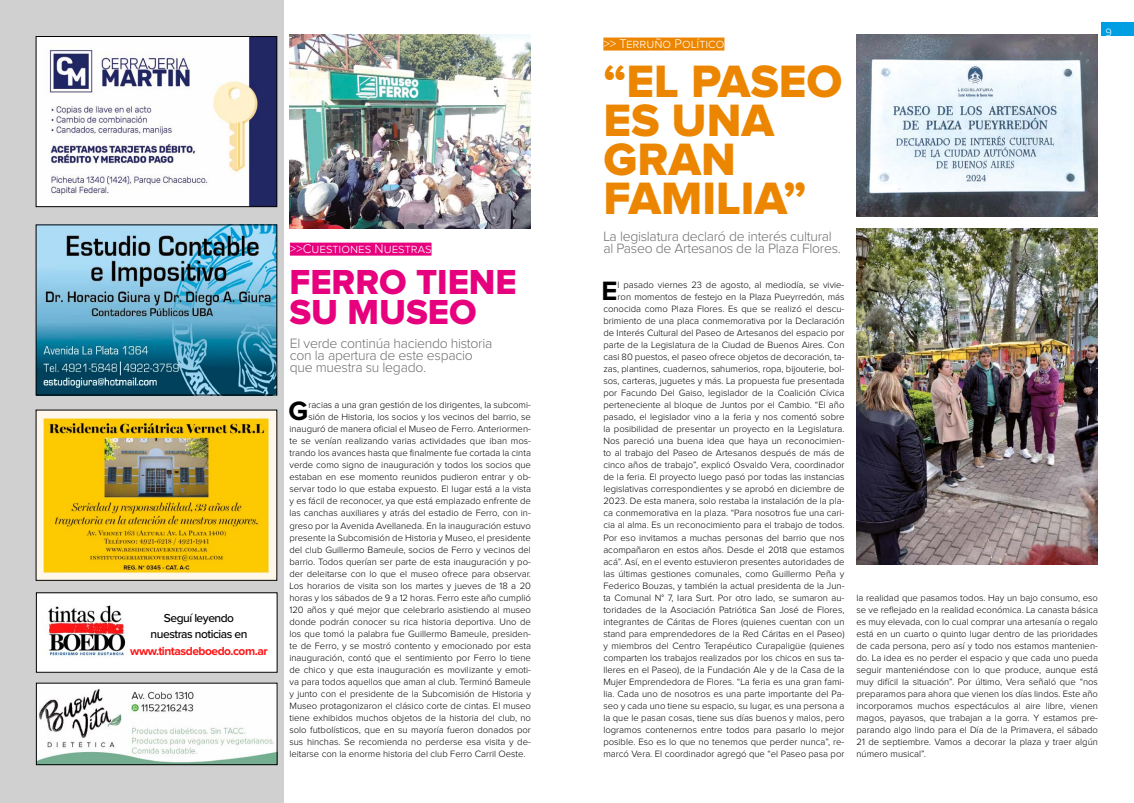
<style>
.page{position:relative;width:1134px;height:803px;background:#fff}
.page>*{position:absolute;margin:0;border:0;box-sizing:border-box;transform-origin:0 0}
.t1{font:47px/39px "Proxima Nova Extrabld";color:#ec8600}
.t2{font:36px/30px "Proxima Nova Extrabld";color:#e6007d}
.t3{font:700 27.5px "Proxima Nova";color:#000}
.t4{font:300 14px/12px "Proxima Nova";letter-spacing:-.02em;color:#706f6f}
.t5{font:300 13px "Proxima Nova";color:#fff}
.t6{font:500 12px/16.4px "Proxima Nova";letter-spacing:-.04em;color:#000;text-align:center}
.t7{font:700 12px "Proxima Nova";letter-spacing:-.04em;color:#ff1617}
.t8{font:300 11px "Proxima Nova";color:#fff}
.t9{font:300 9.5px/12px "Proxima Nova";color:#000;text-align:right}
</style>
<div class="page">
<div style="left:1101px;top:23px;width:33px;height:13px;background:#009fe3"></div>
<div style="left:290px;top:242px;width:141px;height:13px;background:#e6007d"></div>
<div style="left:0;top:0;width:283px;height:802px;background:#d0d0d0"></div>
<img style="left:38px;top:411px;width:237px;height:167px">
<img style="left:38px;top:226px;width:237px;height:167px">
<div style="left:36px;top:224px;width:241px;height:171px;border:1px solid #000"></div>
<img style="left:38px;top:38px;width:237px;height:167px">
<div style="left:36px;top:36px;width:241px;height:171px;border:1px solid #000"></div>
<img style="left:289px;top:35px;width:242px;height:193px">
<img style="left:856px;top:35px;width:242px;height:181px">
<img style="left:856px;top:228px;width:242px;height:336px">
<div style="left:603px;top:38px;width:121px;height:13px;background:#ec8600"></div>
<img style="left:38px;top:684px;width:237px;height:78px">
<div style="left:36px;top:592px;width:241px;height:80px;background:#fff"></div>
<img style="left:47px;top:605px;width:79px;height:51px">
<div style="left:36px;top:592px;width:241px;height:80px;border:1px solid #000"></div>
<p class="t6" style="left:151px;top:609px;width:98px">Seguí leyendo nuestras noticias en</p>
<p class="t7" style="left:130px;top:645px;width:139px">www.tintasdeboedo.com.ar</p>
<h3 class="t5" style="left:290px;top:243px;width:143px">&gt;&gt;Cuestiones Nuestras</h3>
<h2 class="t2" style="left:289px;top:268px;width:229px">FERRO TIENE<br>SU MUSEO</h2>
<h3 class="t4" style="left:290px;top:338px;width:204px">El verde continúa haciendo historia con la apertura de este espacio que muestra su legado.</h3>
<h3 class="t3" style="left:289px;top:398px;width:21px">G</h3>
<p class="t9" style="left:308px;top:399px;width:224px">racias a una gran gestión de los dirigentes, la subcomi-</p>
<p class="t9" style="left:308px;top:411px;width:224px">sión de Historia, los socios y los vecinos del barrio, se</p>
<p class="t9" style="left:289px;top:423px;width:243px">inauguró de manera oficial el Museo de Ferro. Anteriormen-</p>
<p class="t9" style="left:289px;top:435px;width:243px">te se venían realizando varias actividades que iban mos-</p>
<p class="t9" style="left:289px;top:447px;width:243px">trando los avances hasta que finalmente fue cortada la cinta</p>
<p class="t9" style="left:289px;top:459px;width:243px">verde como signo de inauguración y todos los socios que</p>
<p class="t9" style="left:289px;top:471px;width:243px">estaban en ese momento reunidos pudieron entrar y ob-</p>
<p class="t9" style="left:289px;top:483px;width:243px">servar todo lo que estaba expuesto. El lugar está a la vista</p>
<p class="t9" style="left:289px;top:495px;width:243px">y es fácil de reconocer, ya que está emplazado enfrente de</p>
<p class="t9" style="left:289px;top:507px;width:243px">las canchas auxiliares y atrás del estadio de Ferro, con in-</p>
<p class="t9" style="left:289px;top:519px;width:243px">greso por la Avenida Avellaneda. En la inauguración estuvo</p>
<p class="t9" style="left:289px;top:531px;width:243px">presente la Subcomisión de Historia y Museo, el presidente</p>
<p class="t9" style="left:289px;top:543px;width:243px">del club Guillermo Bameule, socios de Ferro y vecinos del</p>
<p class="t9" style="left:289px;top:555px;width:243px">barrio. Todos querían ser parte de esta inauguración y po-</p>
<p class="t9" style="left:289px;top:567px;width:243px">der deleitarse con lo que el museo ofrece para observar.</p>
<p class="t9" style="left:289px;top:579px;width:243px">Los horarios de visita son los martes y jueves de 18 a 20</p>
<p class="t9" style="left:289px;top:591px;width:243px">horas y los sábados de 9 a 12 horas. Ferro este año cumplió</p>
<p class="t9" style="left:289px;top:603px;width:243px">120 años y qué mejor que celebrarlo asistiendo al museo</p>
<p class="t9" style="left:289px;top:615px;width:243px">donde podrán conocer su rica historia deportiva. Uno de</p>
<p class="t9" style="left:289px;top:627px;width:243px">los que tomó la palabra fue Guillermo Bameule, presiden-</p>
<p class="t9" style="left:289px;top:639px;width:243px">te de Ferro, y se mostró contento y emocionado por esta</p>
<p class="t9" style="left:289px;top:651px;width:243px">inauguración, contó que el sentimiento por Ferro lo tiene</p>
<p class="t9" style="left:289px;top:663px;width:243px">de chico y que esta inauguración es movilizante y emoti-</p>
<p class="t9" style="left:289px;top:675px;width:243px">va para todos aquellos que aman al club. Terminó Bameule</p>
<p class="t9" style="left:289px;top:687px;width:243px">y junto con el presidente de la Subcomisión de Historia y</p>
<p class="t9" style="left:289px;top:699px;width:243px">Museo protagonizaron el clásico corte de cintas. El museo</p>
<p class="t9" style="left:289px;top:711px;width:243px">tiene exhibidos muchos objetos de la historia del club, no</p>
<p class="t9" style="left:289px;top:723px;width:243px">solo futbolísticos, que en su mayoría fueron donados por</p>
<p class="t9" style="left:289px;top:735px;width:243px">sus hinchas. Se recomienda no perderse esa visita y de-</p>
<p class="t9" style="left:289px;top:747px;width:238px">leitarse con la enorme historia del club Ferro Carril Oeste.</p>
<h3 class="t5" style="left:603px;top:38px;width:123px">&gt;&gt; Terruño Político</h3>
<h1 class="t1" style="left:603px;top:64px;width:241px">“EL PASEO<br>ES UNA<br>GRAN<br>FAMILIA”</h1>
<h3 class="t4" style="left:603px;top:230px;width:239px">La legislatura declaró de interés cultural al Paseo de Artesanos de la Plaza Flores.</h3>
<p class="t9" style="left:603px;top:279px;width:243px">l pasado viernes 23 de agosto, al mediodía, se vivie&shy;ron momentos de festejo en la Plaza Pueyrredón, más conocida como Plaza Flores. Es que se realizó el descu&shy;brimiento de una placa conmemorativa por la Declaración de Interés Cultural del Paseo de Artesanos del espacio por parte de la Legislatura de la Ciudad de Buenos Aires. Con casi 80 puestos, el paseo ofrece objetos de decoración, ta&shy;zas, plantines, cuadernos, sahumerios, ropa, bijouterie, bol&shy;sos, carteras, juguetes y más. La propuesta fue presentada por Facundo Del Gaiso, legislador de la Coalición Cívica perteneciente al bloque de Juntos por el Cambio. “El año pasado, el legislador vino a la feria y nos comentó sobre la posibilidad de presentar un proyecto en la Legislatura.<br>Nos pareció una buena idea que haya un reconocimien&shy;to al trabajo del Paseo de Artesanos después de más de cinco años de trabajo”, explicó Osvaldo Vera, coordinador de la feria. El proyecto luego pasó por todas las instancias legislativas correspondientes y se aprobó en diciembre de 2023. De esta manera, solo restaba la instalación de la pla&shy;ca conmemorativa en la plaza. “Para nosotros fue una cari&shy;cia al alma. Es un reconocimiento para el trabajo de todos.<br>Por eso invitamos a muchas personas del barrio que nos acompañaron en estos años. Desde el 2018 que estamos acá”. Así, en el evento estuvieron presentes autoridades de las últimas gestiones comunales, como Guillermo Peña y Federico Bouzas, y también la actual presidenta de la Jun&shy;ta Comunal N° 7, Iara Surt. Por otro lado, se sumaron au&shy;toridades de la Asociación Patriótica San José de Flores, integrantes de Cáritas de Flores (quienes cuentan con un stand para emprendedores de la Red Cáritas en el Paseo) y miembros del Centro Terapéutico Curapaligüe (quienes comparten los trabajos realizados por los chicos en sus ta&shy;lleres en el Paseo), de la Fundación Ale y de la Casa de la Mujer Emprendedora de Flores. “La feria es una gran fami&shy;lia. Cada uno de nosotros es una parte importante del Pa&shy;seo y cada uno tiene su espacio, su lugar, es una persona a la que le pasan cosas, tiene sus días buenos y malos, pero logramos contenernos entre todos para pasarlo lo mejor posible. Eso es lo que no tenemos que perder nunca”, re&shy;marcó Vera. El coordinador agregó que “el Paseo pasa por</p>
<h3 class="t3" style="left:601px;top:278px;width:18px">E</h3>
<p class="t8" style="left:1106px;top:27px;width:8px">9</p>
<p class="t9" style="left:856px;top:591px;width:243px;text-align:justify">la realidad que pasamos todos. Hay un bajo consumo, eso se ve reflejado en la realidad económica. La canasta básica es muy elevada, con lo cual comprar una artesanía o regalo está en un cuarto o quinto lugar dentro de las prioridades de cada persona, pero así y todo nos estamos mantenien&shy;do. La idea es no perder el espacio y que cada uno pueda seguir manteniéndose con lo que produce, aunque está muy difícil la situación”. Por último, Vera señaló que “nos preparamos para ahora que vienen los días lindos. Este año incorporamos muchos espectáculos al aire libre, vienen magos, payasos, que trabajan a la gorra. Y estamos pre&shy;parando algo lindo para el Día de la Primavera, el sábado 21 de septiembre. Vamos a decorar la plaza y traer algún número musical”.</p>
</div>
